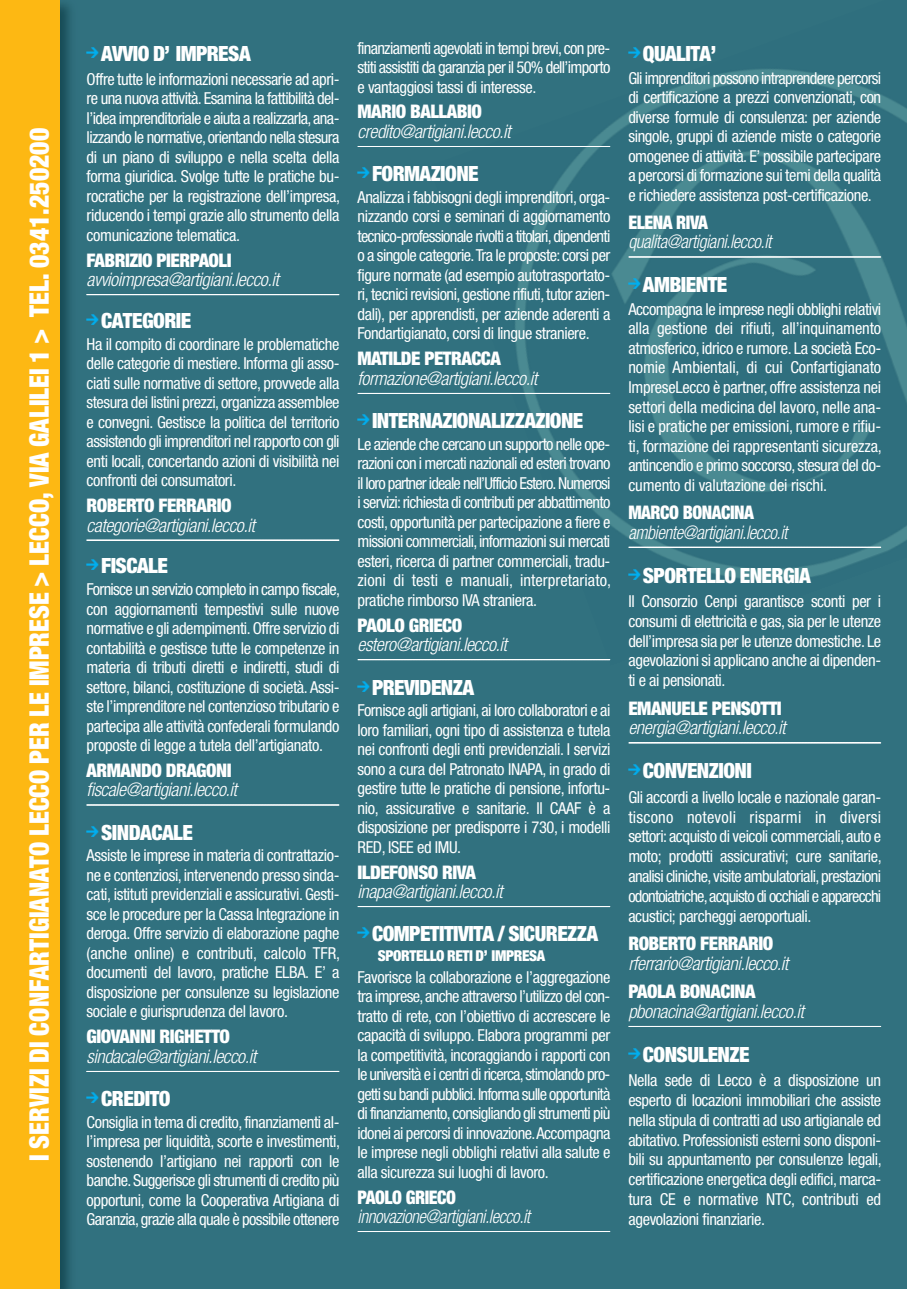
<style>
.page{position:relative;width:919px;height:1289px;background:#fff}
.page>*{position:absolute;margin:0;border:0;box-sizing:border-box;transform-origin:0 0}
.t1{font:900 condensed 27px "Helvetica Neue LT";color:#fff;scale:.95 1}
.t2{font:900 condensed 21px "Helvetica Neue LT";letter-spacing:-.025em;color:#fff}
.t3{font:900 condensed 21px "Helvetica Neue LT Std";letter-spacing:-.025em;color:#fff}
.t4{font:italic 300 condensed 18.75px "Helvetica Neue LT Std";letter-spacing:-.025em;color:#fff}
.t5{font:900 condensed 18.75px "Helvetica Neue LT Std";letter-spacing:-.025em;color:#fff}
.t6{font:italic 300 condensed 18.75px "Helvetica Neue LT Std";letter-spacing:-.025em;color:#fff;scale:.94 1}
.t7{font:900 condensed 18.75px "Helvetica Neue LT Std";letter-spacing:-.025em;color:#fff;scale:.94 1}
.t8{font:condensed 16.5px/19.5px "Helvetica Neue";letter-spacing:-.025em;color:#fff;text-align:justify}
.t9{font:900 condensed 15px "Helvetica Neue LT";letter-spacing:-.025em;color:#fff}
</style>
<div class="page">
<div style="left:13px;top:0;width:893px;height:1288px;background:#31717f"></div>
<img style="left:429px;top:69px;width:477px;height:592px">
<div style="left:0;top:0;width:60px;height:1288px;background:#fdb813"></div>
<svg style="left:87px;top:294px;width:253px;height:1px"></svg>
<svg style="left:87px;top:540px;width:253px;height:1px"></svg>
<svg style="left:87px;top:804px;width:253px;height:1px"></svg>
<svg style="left:87px;top:1071px;width:253px;height:1px"></svg>
<svg style="left:357px;top:146px;width:254px;height:1px"></svg>
<svg style="left:357px;top:393px;width:254px;height:1px"></svg>
<svg style="left:357px;top:659px;width:254px;height:1px"></svg>
<svg style="left:357px;top:906px;width:254px;height:1px"></svg>
<svg style="left:357px;top:1231px;width:254px;height:1px"></svg>
<svg style="left:628px;top:257px;width:254px;height:1px"></svg>
<svg style="left:628px;top:547px;width:254px;height:1px"></svg>
<svg style="left:628px;top:742px;width:254px;height:1px"></svg>
<svg style="left:628px;top:1026px;width:254px;height:1px"></svg>
<svg style="left:628px;top:278px;width:12px;height:11px"></svg>
<svg style="left:628px;top:569px;width:12px;height:10px"></svg>
<h1 class="t1" style="left:24px;top:1160px;width:1088px;rotate:-90deg">I SERVIZI DI CONFARTIGIANATO LECCO PER LE IMPRESE &gt; LECCO, VIA GALILEI 1 &gt; TEL. 0341.250200</h1>
<p class="t2" style="left:101px;top:41px;width:151px">AVVIO D’ IMPRESA</p>
<p class="t8" style="left:87px;top:71px;width:255px">Offre tutte le informazioni necessarie ad apri&shy;re una nuova attività. Esamina la fattibilità del&shy;l’idea imprenditoriale e aiuta a realizzarla, ana&shy;lizzando le normative, orientando nella stesura di un piano di sviluppo e nella scelta della forma giuridica. Svolge tutte le pratiche bu&shy;rocratiche per la registrazione dell’impresa, riducendo i tempi grazie allo strumento della comunicazione telematica.</p>
<p class="t5" style="left:87px;top:253px;width:146px">FABRIZIO PIERPAOLI</p>
<p class="t4" style="left:87px;top:273px;width:194px">avvioimpresa@artigiani.lecco.it</p>
<p class="t2" style="left:101px;top:308px;width:92px">CATEGORIE</p>
<p class="t8" style="left:87px;top:335px;width:254px">Ha il compito di coordinare le problematiche delle categorie di mestiere. Informa gli asso&shy;ciati sulle normative di settore, provvede alla stesura dei listini prezzi, organizza assemblee e convegni. Gestisce la politica del territorio assistendo gli imprenditori nel rapporto con gli enti locali, concertando azioni di visibilità nei confronti dei consumatori.</p>
<p class="t5" style="left:87px;top:498px;width:146px">ROBERTO FERRARIO</p>
<p class="t4" style="left:87px;top:518px;width:170px">categorie@artigiani.lecco.it</p>
<p class="t3" style="left:101px;top:558px;width:68px">FISCALE</p>
<p class="t8" style="left:87px;top:581px;width:255px">Fornisce un servizio completo in campo fiscale, con aggiornamenti tempestivi sulle nuove normative e gli adempimenti. Offre servizio di contabilità e gestisce tutte le competenze in materia di tributi diretti e indiretti, studi di settore, bilanci, costituzione di società. Assi&shy;ste l’imprenditore nel contenzioso tributario e partecipa alle attività confederali formulando proposte di legge a tutela dell’artigianato.</p>
<p class="t5" style="left:87px;top:763px;width:146px">ARMANDO DRAGONI</p>
<p class="t4" style="left:87px;top:783px;width:152px">fiscale@artigiani.lecco.it</p>
<p class="t2" style="left:101px;top:820px;width:93px">SINDACALE</p>
<p class="t8" style="left:87px;top:847px;width:255px">Assiste le imprese in materia di contrattazio&shy;ne e contenziosi, intervenendo presso sinda&shy;cati, istituti previdenziali e assicurativi. Gesti&shy;sce le procedure per la Cassa Integrazione in deroga. Offre servizio di elaborazione paghe (anche online) e contributi, calcolo TFR, documenti del lavoro, pratiche ELBA. E’ a disposizione per consulenze su legislazione sociale e giurisprudenza del lavoro.</p>
<p class="t5" style="left:87px;top:1029px;width:145px">GIOVANNI RIGHETTO</p>
<p class="t4" style="left:87px;top:1049px;width:171px">sindacale@artigiani.lecco.it</p>
<p class="t2" style="left:101px;top:1086px;width:71px">CREDITO</p>
<p class="t8" style="left:87px;top:1113px;width:255px">Consiglia in tema di credito, finanziamenti al&shy;l’impresa per liquidità, scorte e investimenti, sostenendo l’artigiano nei rapporti con le banche. Suggerisce gli strumenti di credito più opportuni, come la Cooperativa Artigiana di Garanzia, grazie alla quale è possibile ottenere</p>
<p class="t8" style="left:357px;top:39px;width:254px">finanziamenti agevolati in tempi brevi, con pre&shy;stiti assistiti da garanzia per il 50% dell’importo e vantaggiosi tassi di interesse.</p>
<p class="t5" style="left:357px;top:105px;width:126px">MARIO BALLABIO</p>
<p class="t4" style="left:357px;top:125px;width:155px">credito@artigiani.lecco.it</p>
<p class="t2" style="left:372px;top:162px;width:108px">FORMAZIONE</p>
<p class="t8" style="left:357px;top:189px;width:254px">Analizza i fabbisogni degli imprenditori, orga&shy;nizzando corsi e seminari di aggiornamento tecnico-professionale rivolti a titolari, dipendenti o a singole categorie. Tra le proposte: corsi per figure normate (ad esempio autotrasportato&shy;ri, tecnici revisioni, gestione rifiuti, tutor azien&shy;dali), per apprendisti, per aziende aderenti a Fondartigianato, corsi di lingue straniere.</p>
<p class="t5" style="left:357px;top:352px;width:145px">MATILDE PETRACCA</p>
<p class="t4" style="left:357px;top:371px;width:181px">formazione@artigiani.lecco.it</p>
<p class="t2" style="left:372px;top:408px;width:213px">INTERNAZIONALIZZAZIONE</p>
<p class="t8" style="left:357px;top:435px;width:255px">Le aziende che cercano un supporto nelle ope&shy;razioni con i mercati nazionali ed esteri trovano il loro partner ideale nell’Ufficio Estero. Numerosi i servizi: richiesta di contributi per abbattimento costi, opportunità per partecipazione a fiere e missioni commerciali, informazioni sui mercati esteri, ricerca di partner commerciali, tradu&shy;zioni di testi e manuali, interpretariato, pratiche rimborso IVA straniera.</p>
<p class="t5" style="left:357px;top:618px;width:106px">PAOLO GRIECO</p>
<p class="t4" style="left:357px;top:638px;width:151px">estero@artigiani.lecco.it</p>
<p class="t2" style="left:372px;top:675px;width:104px">PREVIDENZA</p>
<p class="t8" style="left:357px;top:702px;width:254px">Fornisce agli artigiani, ai loro collaboratori e ai loro familiari, ogni tipo di assistenza e tutela nei confronti degli enti previdenziali. I servizi sono a cura del Patronato INAPA, in grado di gestire tutte le pratiche di pensione, infortu&shy;nio, assicurative e sanitarie. Il CAAF è a disposizione per predisporre i 730, i modelli RED, ISEE ed IMU.</p>
<p class="t5" style="left:357px;top:865px;width:120px">ILDEFONSO RIVA</p>
<p class="t4" style="left:357px;top:884px;width:147px">inapa@artigiani.lecco.it</p>
<p class="t2" style="left:372px;top:921px;width:227px">COMPETITIVITA / SICUREZZA</p>
<p class="t9" style="left:378px;top:946px;width:169px">SPORTELLO RETI D’ IMPRESA</p>
<p class="t8" style="left:357px;top:968px;width:254px">Favorisce la collaborazione e l’aggregazione tra imprese, anche attraverso l’utilizzo del con&shy;tratto di rete, con l’obiettivo di accrescere le capacità di sviluppo. Elabora programmi per la competitività, incoraggiando i rapporti con le università e i centri di ricerca, stimolando pro&shy;getti su bandi pubblici. Informa sulle opportunità di finanziamento, consigliando gli strumenti più idonei ai percorsi di innovazione. Accompagna le imprese negli obblighi relativi alla salute e alla sicurezza sui luoghi di lavoro.</p>
<p class="t7" style="left:357px;top:1190px;width:106px">PAOLO GRIECO</p>
<p class="t6" style="left:357px;top:1209px;width:185px">innovazione@artigiani.lecco.it</p>
<p class="t2" style="left:642px;top:41px;width:75px">QUALITA’</p>
<p class="t8" style="left:628px;top:70px;width:254px">Gli imprenditori possono intraprendere percorsi di certificazione a prezzi convenzionati, con diverse formule di consulenza: per aziende singole, gruppi di aziende miste o categorie omogenee di attività. E’ possibile partecipare a percorsi di formazione sui temi della qualità e richiedere assistenza post-certificazione.</p>
<p class="t7" style="left:628px;top:216px;width:86px">ELENA RIVA</p>
<p class="t6" style="left:628px;top:235px;width:154px">qualita@artigiani.lecco.it</p>
<p class="t2" style="left:642px;top:272px;width:86px">AMBIENTE</p>
<p class="t8" style="left:628px;top:301px;width:255px">Accompagna le imprese negli obblighi relativi alla gestione dei rifiuti, all’inquinamento atmosferico, idrico e rumore. La società Eco&shy;nomie Ambientali, di cui Confartigianato ImpreseLecco è partner, offre assistenza nei settori della medicina del lavoro, nelle ana&shy;lisi e pratiche per emissioni, rumore e rifiu&shy;ti, formazione dei rappresentanti sicurezza, antincendio e primo soccorso, stesura del do&shy;cumento di valutazione dei rischi.</p>
<p class="t7" style="left:628px;top:505px;width:135px">MARCO BONACINA</p>
<p class="t6" style="left:628px;top:525px;width:171px">ambiente@artigiani.lecco.it</p>
<p class="t2" style="left:642px;top:563px;width:169px">SPORTELLO ENERGIA</p>
<p class="t8" style="left:628px;top:592px;width:254px">Il Consorzio Cenpi garantisce sconti per i consumi di elettricità e gas, sia per le utenze dell’impresa sia per le utenze domestiche. Le agevolazioni si applicano anche ai dipenden&shy;ti e ai pensionati.</p>
<p class="t5" style="left:628px;top:701px;width:155px">EMANUELE PENSOTTI</p>
<p class="t4" style="left:628px;top:721px;width:159px">energia@artigiani.lecco.it</p>
<p class="t2" style="left:642px;top:758px;width:110px">CONVENZIONI</p>
<p class="t8" style="left:628px;top:788px;width:255px">Gli accordi a livello locale e nazionale garan&shy;tiscono notevoli risparmi in diversi settori: acquisto di veicoli commerciali, auto e moto; prodotti assicurativi; cure sanitarie, analisi cliniche, visite ambulatoriali, prestazioni odontoiatriche, acquisto di occhiali e apparecchi acustici; parcheggi aeroportuali.</p>
<p class="t5" style="left:628px;top:936px;width:146px">ROBERTO FERRARIO</p>
<p class="t4" style="left:628px;top:956px;width:161px">rferrario@artigiani.lecco.it</p>
<p class="t5" style="left:628px;top:984px;width:129px">PAOLA BONACINA</p>
<p class="t4" style="left:628px;top:1004px;width:177px">pbonacina@artigiani.lecco.it</p>
<p class="t2" style="left:642px;top:1042px;width:108px">CONSULENZE</p>
<p class="t8" style="left:628px;top:1071px;width:255px">Nella sede di Lecco è a disposizione un esperto di locazioni immobiliari che assiste nella stipula di contratti ad uso artigianale ed abitativo. Professionisti esterni sono disponi&shy;bili su appuntamento per consulenze legali, certificazione energetica degli edifici, marca&shy;tura CE e normative NTC, contributi ed agevolazioni finanziarie.</p>
</div>
